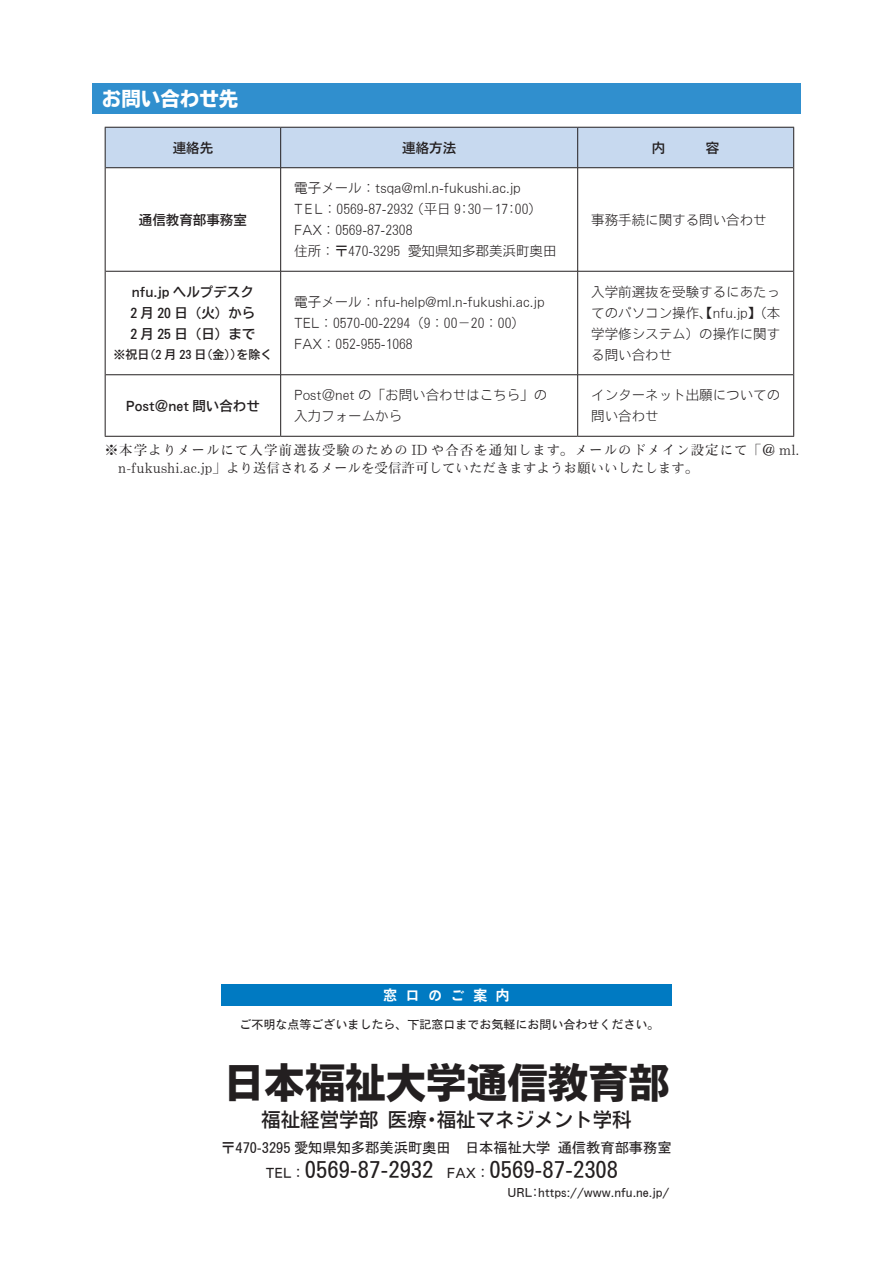
<style>
.page{position:relative;width:893px;height:1263px;background:#fff}
.page>*{position:absolute;margin:0;border:0;box-sizing:border-box;transform-origin:0 0}
.t1{font:40.5px "Motoya Cedar W6 90 msp RKSJ H";color:#231f20}
.t2{font:22.5px "Motoya Gothic W3 90 msp RKSJ H";color:#231f20}
.t3{font:19.5px "Motoya Cedar W4 90 msp RKSJ H";color:#231f20}
.t4{font:19.5px "Motoya Cedar W6 90 msp RKSJ H";color:#fff}
.t5{font:15px "Motoya Gothic W5 90 msp RKSJ H";letter-spacing:.5em;color:#fff}
.t6{font:14.25px "Motoya Gothic W3 90 msp RKSJ H";color:#231f20}
.t7{font:13.5px/21px "Motoya Cedar W2 90 msp RKSJ H";color:#231f20}
.t8{font:13.5px/18px "Motoya Mincho W3 90 msp RKSJ H";color:#231f20}
.t9{font:13.5px/21px "Motoya Cedar W4 90 msp RKSJ H";color:#231f20;text-align:justify}
.t10{font:12px "Motoya Gothic W3 90 msp RKSJ H";color:#231f20}
.t11{font:12px "Motoya Cedar W4 90 msp RKSJ H";color:#231f20}
.s1{font-size:13.5px}
</style>
<div class="page">
<div style="left:106px;top:128px;width:687px;height:39px;background:#c7d9ef"></div>
<hr style="left:578px;top:127px;width:216px;height:1px;background:#231f20">
<hr style="left:793px;top:128px;width:1px;height:40px;background:#231f20">
<hr style="left:793px;top:168px;width:1px;height:103px;background:#231f20">
<hr style="left:793px;top:271px;width:1px;height:104px;background:#231f20">
<hr style="left:793px;top:375px;width:1px;height:61px;background:#231f20">
<hr style="left:578px;top:436px;width:216px;height:1px;background:#231f20">
<hr style="left:105px;top:127px;width:176px;height:1px;background:#231f20">
<hr style="left:105px;top:128px;width:1px;height:40px;background:#231f20">
<hr style="left:281px;top:127px;width:297px;height:1px;background:#231f20">
<hr style="left:105px;top:168px;width:1px;height:103px;background:#231f20">
<hr style="left:105px;top:271px;width:1px;height:104px;background:#231f20">
<hr style="left:105px;top:375px;width:1px;height:61px;background:#231f20">
<hr style="left:105px;top:436px;width:176px;height:1px;background:#231f20">
<hr style="left:281px;top:436px;width:297px;height:1px;background:#231f20">
<hr style="left:280px;top:128px;width:1px;height:39px;background:#231f20">
<hr style="left:577px;top:128px;width:1px;height:39px;background:#231f20">
<hr style="left:106px;top:167px;width:175px;height:1px;background:#231f20">
<hr style="left:281px;top:167px;width:297px;height:1px;background:#231f20">
<hr style="left:280px;top:168px;width:1px;height:103px;background:#231f20">
<hr style="left:578px;top:167px;width:215px;height:1px;background:#231f20">
<hr style="left:577px;top:168px;width:1px;height:103px;background:#231f20">
<hr style="left:106px;top:271px;width:175px;height:1px;background:#231f20">
<hr style="left:281px;top:271px;width:297px;height:1px;background:#231f20">
<hr style="left:280px;top:271px;width:1px;height:103px;background:#231f20">
<hr style="left:578px;top:271px;width:215px;height:1px;background:#231f20">
<hr style="left:577px;top:271px;width:1px;height:103px;background:#231f20">
<hr style="left:106px;top:374px;width:175px;height:1px;background:#231f20">
<hr style="left:281px;top:374px;width:297px;height:1px;background:#231f20">
<hr style="left:280px;top:375px;width:1px;height:61px;background:#231f20">
<hr style="left:578px;top:374px;width:215px;height:1px;background:#231f20">
<hr style="left:577px;top:375px;width:1px;height:61px;background:#231f20">
<div style="left:92px;top:83px;width:709px;height:31px;background:#308fce"></div>
<div style="left:221px;top:985px;width:451px;height:21px;background:#007ac2"></div>
<h3 class="t4" style="left:102px;top:89px;width:138px">お問い合わせ先</h3>
<p class="t9" style="left:173px;top:137px;width:42px">連絡先</p>
<p class="t9" style="left:402px;top:137px;width:55px">連絡方法</p>
<p class="t9" style="left:139px;top:209px;width:109px">通信教育部事務室</p>
<p class="t7" style="left:294px;top:177px;width:264px">電子メール：tsqa@ml.n-fukushi.ac.jp<br>T E L：0569-87-2932（平日 9：30－17：00）<br>FAX：0569-87-2308<br>住所：〒470-3295 愛知県知多郡美浜町奥田</p>
<p class="t7" style="left:591px;top:209px;width:177px">事務手続に関する問い合わせ</p>
<p class="t9" style="left:130px;top:282px;width:126px">nfu.jp ヘルプデスク2 月 20 日（火）から2 月 25 日（日）まで</p>
<p class="t11" style="left:113px;top:348px;width:160px">※祝日（2 月 23 日（金））を除く</p>
<p class="t7" style="left:294px;top:291px;width:252px">電子メール：nfu-help@ml.n-fukushi.ac.jp<br>TEL：0570-00-2294（9：00－20：00）<br>FAX：052-955-1068</p>
<p class="t7" style="left:591px;top:281px;width:190px;text-align:justify">入学前選抜を受験するにあたってのパソコン操作、【nfu.jp】（本学学修システム）の操作に関する問い合わせ</p>
<p class="t9" style="left:126px;top:395px;width:136px">Post＠net 問い合わせ</p>
<p class="t7" style="left:294px;top:384px;width:255px">Post＠net の「お問い合わせはこちら」の入力フォームから</p>
<p class="t7" style="left:591px;top:384px;width:190px">インターネット出願についての問い合わせ</p>
<p class="t8" style="left:118px;top:440px;width:683px;text-indent:-14px">※本学よりメールにて入学前選抜受験のための ID や合否を通知します。メールのドメイン設定にて「＠ ml. n-fukushi.ac.jp」より送信されるメールを受信許可していただきますようお願いいしたします。</p>
<p class="t5" style="left:383px;top:988px;width:129px">窓口のご案内</p>
<p class="t10" style="left:239px;top:1019px;width:421px">ご不明な点等ございましたら、下記窓口までお気軽にお問い合わせください。</p>
<h1 class="t1" style="left:224px;top:1062px;width:447px">日本福祉大学通信教育部</h1>
<h3 class="t3" style="left:261px;top:1110px;width:372px">福祉経営学部医療・福祉マネジメント学科</h3>
<p class="t6" style="left:221px;top:1140px;width:452px">〒470-3295 愛知県知多郡美浜町奥田　日本福祉大学通信教育部事務室</p>
<h2 class="t2" style="left:230px;top:1158px;width:435px"><sup>　　　</sup><span class="s1">TEL：</span>0569-87-2932 <span class="s1">FAX：</span>0569-87-2308　　</h2>
<p class="t10" style="left:508px;top:1186px;width:163px">URL：https://www.nfu.ne.jp/</p>
</div>
